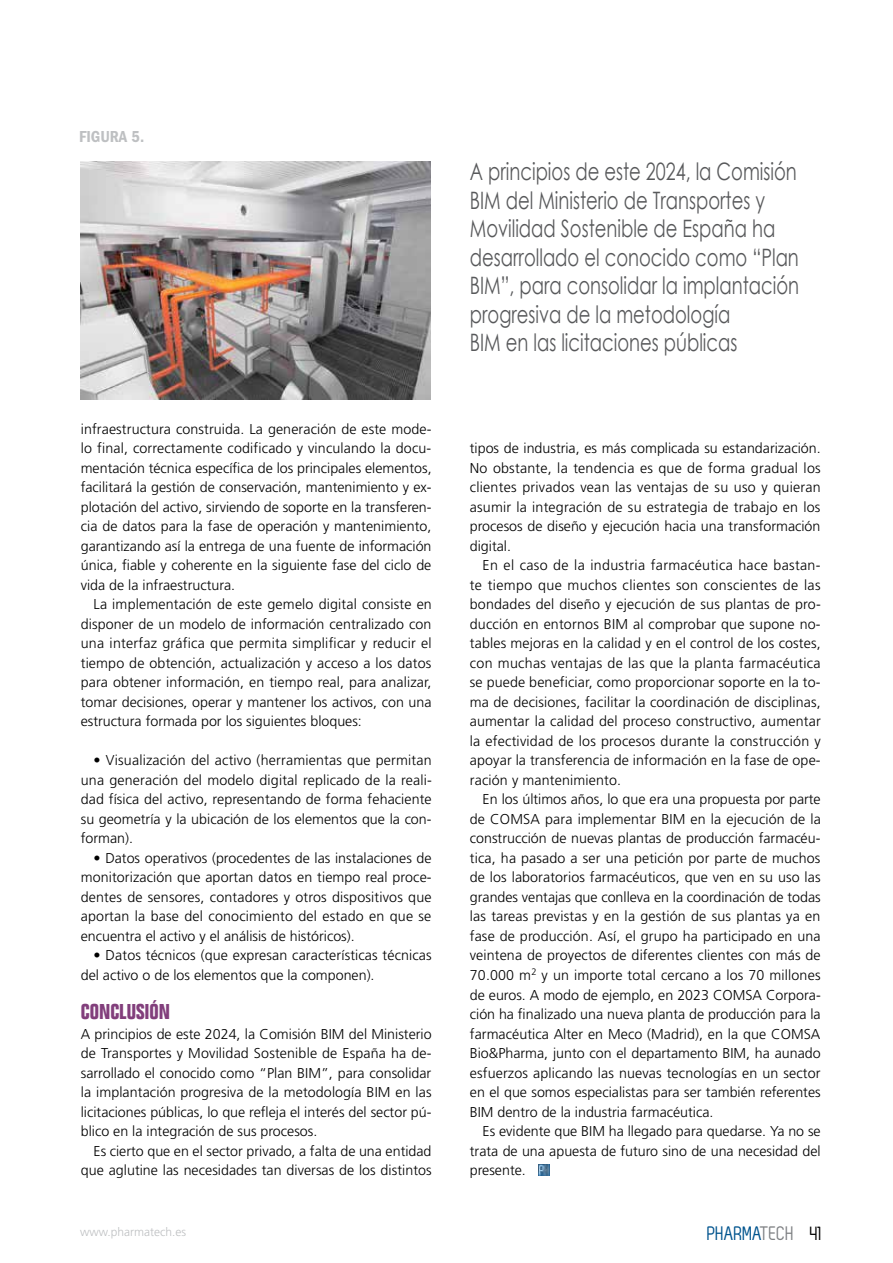
<style>
.page{position:relative;width:893px;height:1263px;background:#fff}
.page>*{position:absolute;margin:0;border:0;box-sizing:border-box;transform-origin:0 0}
.t1{font:24px/28.5px "Century Gothic";color:#58595b;scale:.75 1}
.t2{font:700 condensed 21px "Folio";color:#823f7c}
.t3{font:19.5px "Zag";letter-spacing:-.01em;color:#00548e}
.t4{font:600 condensed 16.5px "Franklin Gothic";color:#bec0c2}
.t5{font:300 14.25px/19.5px "Frutiger";color:#000;text-align:justify}
.t6{font:300 12px "Frutiger";color:#bec0c2}
.s1{color:#808285}
.s2{color:#000}
</style>
<div class="page">
<img style="left:80px;top:161px;width:351px;height:238px">
<svg style="left:538px;top:1164px;width:11px;height:11px"></svg>
<p class="t4" style="left:79px;top:127px;width:67px">FIGURA 5.</p>
<p class="t5" style="left:81px;top:419px;width:352px">infraestructura construida. La generación de este mode&shy;lo final, correctamente codificado y vinculando la docu&shy;mentación técnica específica de los principales elementos, facilitará la gestión de conservación, mantenimiento y ex&shy;plotación del activo, sirviendo de soporte en la transferen&shy;cia de datos para la fase de operación y mantenimiento, garantizando así la entrega de una fuente de información única, fiable y coherente en la siguiente fase del ciclo de vida de la infraestructura.</p>
<p class="t5" style="left:81px;top:595px;width:353px;text-indent:13px">La implementación de este gemelo digital consiste en disponer de un modelo de información centralizado con una interfaz gráfica que permita simplificar y reducir el tiempo de obtención, actualización y acceso a los datos para obtener información, en tiempo real, para analizar, tomar decisiones, operar y mantener los activos, con una estructura formada por los siguientes bloques:</p>
<p class="t5" style="left:81px;top:751px;width:352px;text-indent:13px">• Visualización del activo (herramientas que permitan una generación del modelo digital replicado de la reali&shy;dad física del activo, representando de forma fehaciente su geometría y la ubicación de los elementos que la con&shy;forman).</p>
<p class="t5" style="left:81px;top:848px;width:352px;text-indent:13px">• Datos operativos (procedentes de las instalaciones de monitorización que aportan datos en tiempo real proce&shy;dentes de sensores, contadores y otros dispositivos que aportan la base del conocimiento del estado en que se encuentra el activo y el análisis de históricos).</p>
<p class="t5" style="left:81px;top:946px;width:352px;text-indent:13px">• Datos técnicos (que expresan características técnicas del activo o de los elementos que la componen).</p>
<h2 class="t2" style="left:81px;top:1000px;width:91px">CONCLUSIÓN</h2>
<p class="t5" style="left:81px;top:1024px;width:352px">A principios de este 2024, la Comisión BIM del Ministerio de Transportes y Movilidad Sostenible de España ha de&shy;sarrollado el conocido como “Plan BIM”, para consolidar la implantación progresiva de la metodología BIM en las licitaciones públicas, lo que refleja el interés del sector pú&shy;blico en la integración de sus procesos.</p>
<p class="t5" style="left:81px;top:1141px;width:352px;text-align:right">Es cierto que en el sector privado, a falta de una entidad que aglutine las necesidades tan diversas de los distintos</p>
<p class="t1" style="left:470px;top:157px;width:440px">A principios de este 2024, la Comisión BIM del Ministerio de Transportes y Movilidad Sostenible de España ha desarrollado el conocido como “Plan BIM”, para consolidar la implantación progresiva de la metodología<br>BIM en las licitaciones públicas</p>
<p class="t5" style="left:470px;top:439px;width:352px">tipos de industria, es más complicada su estandarización.<br>No obstante, la tendencia es que de forma gradual los clientes privados vean las ventajas de su uso y quieran asumir la integración de su estrategia de trabajo en los procesos de diseño y ejecución hacia una transformación digital.</p>
<p class="t5" style="left:470px;top:556px;width:352px;text-indent:13px">En el caso de la industria farmacéutica hace bastan&shy;te tiempo que muchos clientes son conscientes de las bondades del diseño y ejecución de sus plantas de pro&shy;ducción en entornos BIM al comprobar que supone no&shy;tables mejoras en la calidad y en el control de los costes, con muchas ventajas de las que la planta farmacéutica se puede beneficiar, como proporcionar soporte en la to&shy;ma de decisiones, facilitar la coordinación de disciplinas, aumentar la calidad del proceso constructivo, aumentar la efectividad de los procesos durante la construcción y apoyar la transferencia de información en la fase de ope&shy;ración y mantenimiento.</p>
<p class="t5" style="left:470px;top:790px;width:352px;text-indent:13px">En los últimos años, lo que era una propuesta por parte de COMSA para implementar BIM en la ejecución de la construcción de nuevas plantas de producción farmacéu&shy;tica, ha pasado a ser una petición por parte de muchos de los laboratorios farmacéuticos, que ven en su uso las grandes ventajas que conlleva en la coordinación de todas las tareas previstas y en la gestión de sus plantas ya en fase de producción. Así, el grupo ha participado en una veintena de proyectos de diferentes clientes con más de 70.000 m<sup>2</sup> y un importe total cercano a los 70 millones de euros. A modo de ejemplo, en 2023 COMSA Corpora&shy;ción ha finalizado una nueva planta de producción para la farmacéutica Alter en Meco (Madrid), en la que COMSA Bio&amp;Pharma, junto con el departamento BIM, ha aunado esfuerzos aplicando las nuevas tecnologías en un sector en el que somos especialistas para ser también referentes BIM dentro de la industria farmacéutica.</p>
<p class="t5" style="left:470px;top:1121px;width:352px;text-indent:13px">Es evidente que BIM ha llegado para quedarse. Ya no se trata de una apuesta de futuro sino de una necesidad del presente.</p>
<p class="t6" style="left:80px;top:1225px;width:108px">www.pharmatech.es</p>
<h3 class="t3" style="left:707px;top:1223px;width:117px">PHARMA<span class="s1">TECH</span> <span class="s2">41</span></h3>
</div>
